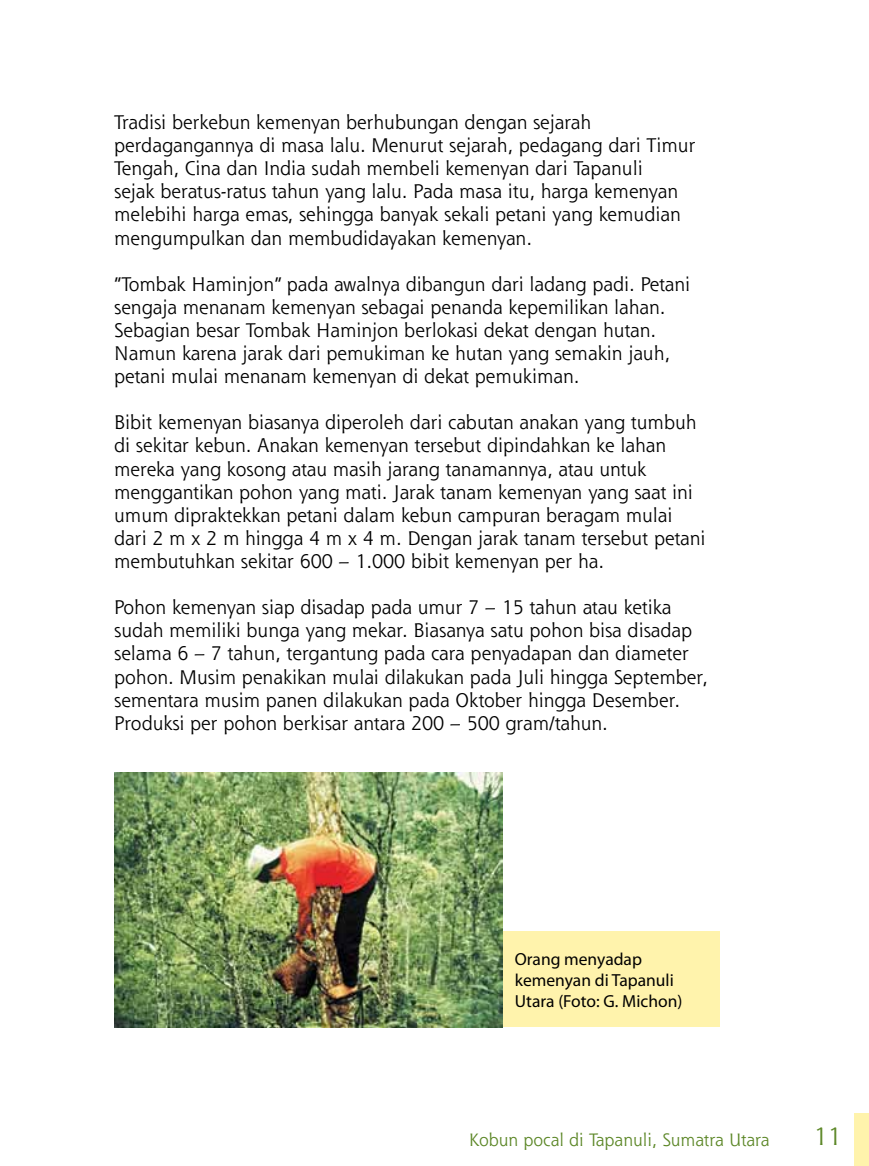
<style>
.page{position:relative;width:869px;height:1166px;background:#fff}
.page>*{position:absolute;margin:0;border:0;box-sizing:border-box;transform-origin:0 0}
.t1{font:24.5px "Shannon Std";color:#5c8727}
.t2{font:19.25px/23.1px "Shannon Std";color:#000}
.t3{font:17.5px/21px "Myriad Pro";color:#000}
.t4{font:17.5px "Shannon Std";color:#5c8727}
</style>
<div class="page">
<div style="left:853px;top:1113px;width:15px;height:53px;background:#fff3ac"></div>
<div style="left:114px;top:932px;width:605px;height:95px;background:#fff3ac"></div>
<img style="left:114px;top:772px;width:388px;height:255px">
<p class="t2" style="left:114px;top:110px;width:582px">Tradisi berkebun kemenyan berhubungan dengan sejarah perdagangannya di masa lalu. Menurut sejarah, pedagang dari Timur Tengah, Cina dan India sudah membeli kemenyan dari Tapanuli<br>sejak beratus-ratus tahun yang lalu. Pada masa itu, harga kemenyan melebihi harga emas, sehingga banyak sekali petani yang kemudian mengumpulkan dan membudidayakan kemenyan.</p>
<p class="t2" style="left:114px;top:272px;width:577px">“Tombak Haminjon” pada awalnya dibangun dari ladang padi. Petani sengaja menanam kemenyan sebagai penanda kepemilikan lahan.<br>Sebagian besar Tombak Haminjon berlokasi dekat dengan hutan.<br>Namun karena jarak dari pemukiman ke hutan yang semakin jauh, petani mulai menanam kemenyan di dekat pemukiman.</p>
<p class="t2" style="left:114px;top:410px;width:592px">Bibit kemenyan biasanya diperoleh dari cabutan anakan yang tumbuh di sekitar kebun. Anakan kemenyan tersebut dipindahkan ke lahan mereka yang kosong atau masih jarang tanamannya, atau untuk menggantikan pohon yang mati. Jarak tanam kemenyan yang saat ini umum dipraktekkan petani dalam kebun campuran beragam mulai dari 2 m x 2 m hingga 4 m x 4 m. Dengan jarak tanam tersebut petani membutuhkan sekitar 600 – 1.000 bibit kemenyan per ha.</p>
<p class="t2" style="left:114px;top:595px;width:595px">Pohon kemenyan siap disadap pada umur 7 – 15 tahun atau ketika sudah memiliki bunga yang mekar. Biasanya satu pohon bisa disadap selama 6 – 7 tahun, tergantung pada cara penyadapan dan diameter pohon. Musim penakikan mulai dilakukan pada Juli hingga September, sementara musim panen dilakukan pada Oktober hingga Desember.<br>Produksi per pohon berkisar antara 200 – 500 gram/tahun.</p>
<p class="t3" style="left:514px;top:948px;width:169px">Orang menyadap kemenyan di Tapanuli<br>Utara (Foto: G. Michon)</p>
<p class="t4" style="left:469px;top:1129px;width:302px">Kobun pocal di Tapanuli, Sumatra Utara</p>
<p class="t1" style="left:813px;top:1121px;width:30px">11</p>
</div>
